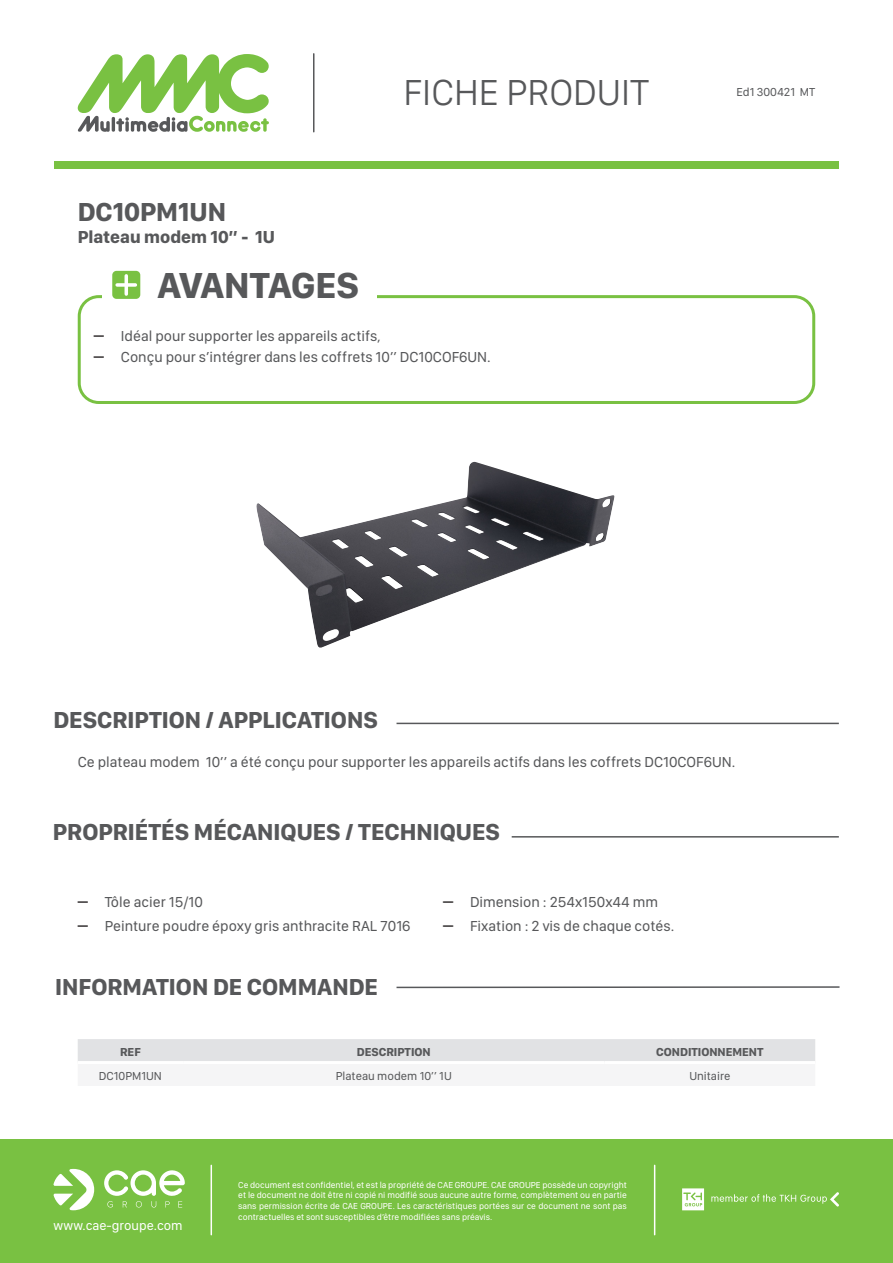
<style>
.page{position:relative;width:893px;height:1263px;background:#fff}
.page>*{position:absolute;margin:0;border:0;box-sizing:border-box;transform-origin:0 0}
.t1{font:300 37.5px "SF Compact Display";color:#57585a}
.t2{font:700 37.5px "SF Compact Display";letter-spacing:-.005em;color:#57585a}
.t3{font:700 27px "SF Compact Display";color:#57585a}
.t4{font:700 24px "SF Compact Display";color:#57585a}
.t5{font:700 18px "SF Compact Display";color:#57585a}
.t6{font:15px "SF Compact Display";color:#57585a}
.t7{font:13.5px "SF Compact Display";color:#fff}
.t8{font:12px "SF Compact Display";color:#57585a}
.t9{font:700 12px "SF Compact Display";color:#57585a}
.t10{font:9px/10.8px "SF Compact Display";color:#fff;text-align:justify}
.s1{font-size:18px;color:#231f20}
</style>
<div class="page">
<svg style="left:78px;top:54px;width:191px;height:78px"></svg>
<div style="left:0;top:1139px;width:893px;height:124px;background:#79c142"></div>
<svg style="left:711px;top:1192px;width:128px;height:14px"></svg>
<svg style="left:682px;top:1188px;width:22px;height:22px"></svg>
<hr style="left:211px;top:1165px;width:1px;height:70px;background:#fff">
<hr style="left:654px;top:1165px;width:1px;height:70px;background:#fff">
<div style="left:54px;top:161px;width:785px;height:8px;background:#79c142"></div>
<svg style="left:104px;top:1170px;width:81px;height:37px"></svg>
<svg style="left:53px;top:1169px;width:41px;height:41px"></svg>
<hr style="left:313px;top:54px;width:1px;height:78px;background:#57585a">
<div style="left:78px;top:295px;width:737px;height:109px;border:3px solid #79c142;border-radius:20px"></div>
<div style="left:103px;top:273px;width:274px;height:26px;background:#fff"></div>
<div style="left:112px;top:271px;width:28px;height:28px;background:#79c142;border-radius:4px"></div>
<hr style="left:125px;top:276px;width:3px;height:18px;background:#fff">
<svg style="left:117px;top:283px;width:18px;height:4px"></svg>
<hr style="left:396px;top:723px;width:443px;height:1px;background:#57585a">
<hr style="left:512px;top:836px;width:327px;height:1px;background:#57585a">
<hr style="left:396px;top:986px;width:443px;height:2px;background:#57585a">
<div style="left:78px;top:1039px;width:737px;height:22px;background:#e1e2e4"></div>
<img style="left:256px;top:462px;width:359px;height:186px">
<p class="t3" style="left:78px;top:188px;width:150px">DC10PM1UN</p>
<p class="t5" style="left:78px;top:221px;width:199px">Plateau modem 10’’ - 1U</p>
<h1 class="t2" style="left:157px;top:252px;width:203px">AVANTAGES</h1>
<h1 class="t1" style="left:403px;top:63px;width:247px">FICHE PRODUIT</h1>
<h3 class="t8" style="left:736px;top:82px;width:80px">Ed1 300421 MT</h3>
<p class="t6" style="left:94px;top:324px;width:288px"><span class="s1">–</span> Idéal pour supporter les appareils actifs,</p>
<p class="t6" style="left:94px;top:345px;width:398px"><span class="s1">–</span> Conçu pour s’intégrer dans les coffrets 10’’ DC10COF6UN.</p>
<p class="t4" style="left:53px;top:699px;width:326px">DESCRIPTION / APPLICATIONS</p>
<p class="t6" style="left:78px;top:750px;width:659px">Ce plateau modem 10’’ a été conçu pour supporter les appareils actifs dans les coffrets DC10COF6UN.</p>
<p class="t4" style="left:53px;top:810px;width:449px">PROPRIÉTÉS MÉCANIQUES / TECHNIQUES</p>
<p class="t6" style="left:78px;top:890px;width:127px"><span class="s1">–</span> Tôle acier 15/10</p>
<p class="t6" style="left:78px;top:914px;width:334px"><span class="s1">–</span> Peinture poudre époxy gris anthracite RAL 7016</p>
<p class="t4" style="left:55px;top:966px;width:324px">INFORMATION DE COMMANDE</p>
<p class="t6" style="left:443px;top:890px;width:217px"><span class="s1">–</span> Dimension : 254x150x44 mm</p>
<p class="t6" style="left:443px;top:914px;width:233px"><span class="s1">–</span> Fixation : 2 vis de chaque cotés.</p>
<p class="t9" style="left:120px;top:1041px;width:22px">REF</p>
<p class="t9" style="left:357px;top:1041px;width:75px">DESCRIPTION</p>
<p class="t9" style="left:656px;top:1041px;width:109px">CONDITIONNEMENT</p>
<p class="t8" style="left:99px;top:1066px;width:64px">DC10PM1UN</p>
<p class="t8" style="left:336px;top:1066px;width:117px">Plateau modem 10’’ 1U</p>
<p class="t8" style="left:689px;top:1066px;width:43px">Unitaire</p>
<h3 class="t7" style="left:53px;top:1215px;width:131px">www.cae-groupe.com</h3>
<p class="t10" style="left:238px;top:1179px;width:390px">Ce document est confidentiel, et est la propriété de CAE GROUPE. CAE GROUPE possède un copyright et le document ne doit être ni copié ni modifié sous aucune autre forme, complètement ou en partie sans permission écrite de CAE GROUPE. Les caractéristiques portées sur ce document ne sont pas contractuelles et sont susceptibles d’être modifiées sans préavis.</p>
</div>
